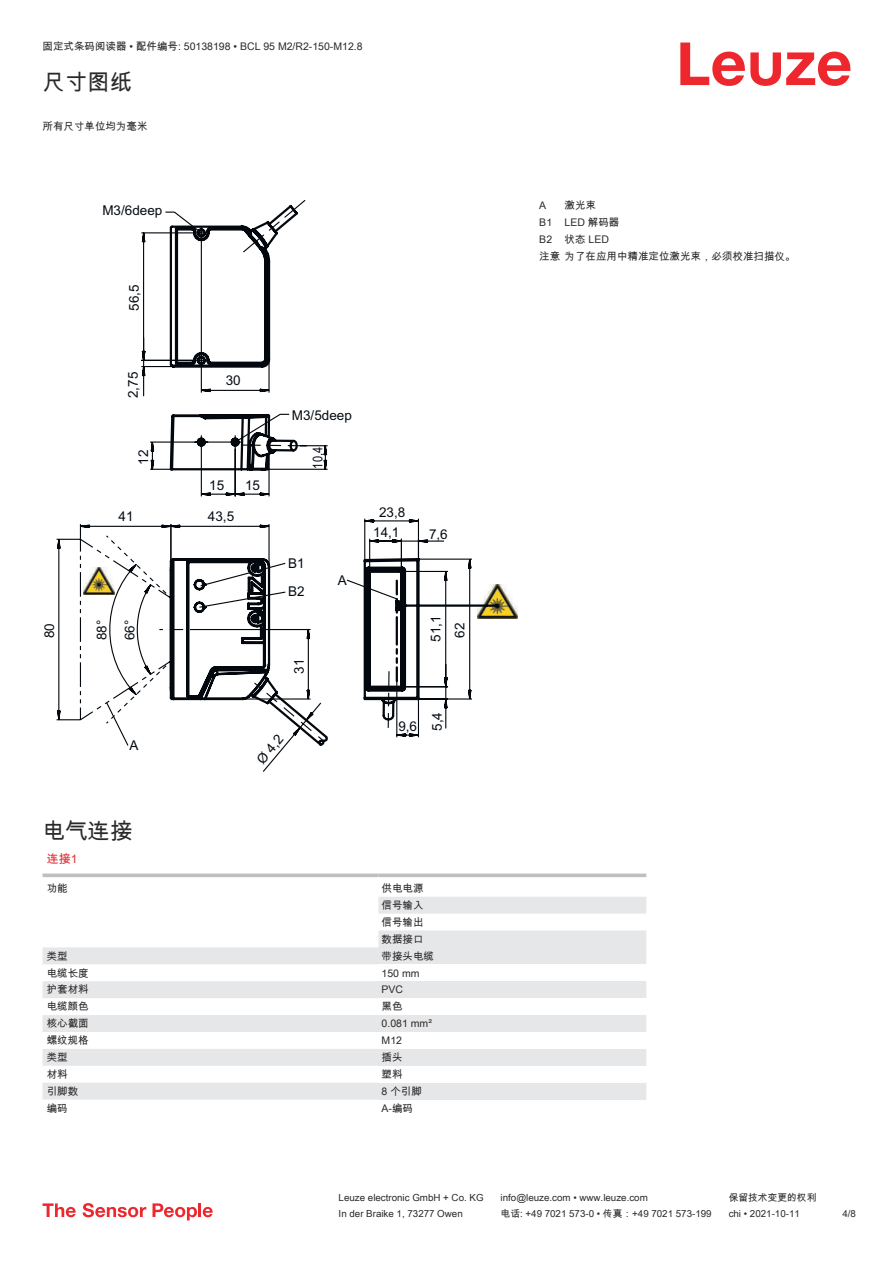
<style>
.page{position:relative;width:893px;height:1263px;background:#fff}
.page>*{position:absolute;margin:0;border:0;box-sizing:border-box;transform-origin:0 0}
.t1{font:22.5px "Arial Unicode MS";color:#2b292a}
.t2{font:13.5px/29px "Arial";color:#050b12}
.t3{font:13.5px "Arial Narrow";color:#050b12}
.t4{font:12px "Arial Unicode MS";color:#db2a30}
.t5{font:10.5px/17px "Arial Unicode MS";color:#2b292a;text-align:justify}
.t6{font:9.75px "Arial Unicode MS";color:#2b292a}
</style>
<div class="page">
<svg style="left:680px;top:43px;width:170px;height:43px"></svg>
<svg style="left:43px;top:947px;width:335px;height:152px;fill:#e6e7e9"></svg>
<svg style="left:43px;top:873px;width:335px;height:4px"></svg>
<svg style="left:378px;top:873px;width:268px;height:4px"></svg>
<svg style="left:378px;top:897px;width:268px;height:50px"></svg>
<div style="left:378px;top:947px;width:268px;height:17px;background:#e6e7e9"></div>
<div style="left:378px;top:981px;width:268px;height:17px;background:#e6e7e9"></div>
<div style="left:378px;top:1015px;width:268px;height:17px;background:#e6e7e9"></div>
<div style="left:378px;top:1049px;width:268px;height:17px;background:#e6e7e9"></div>
<div style="left:378px;top:1083px;width:268px;height:16px;background:#e6e7e9"></div>
<svg style="left:43px;top:1203px;width:33px;height:14px"></svg>
<svg style="left:83px;top:1203px;width:63px;height:14px"></svg>
<svg style="left:153px;top:1203px;width:44px;height:17px"></svg>
<hr style="left:198px;top:1203px;width:3px;height:14px;background:#ed272d">
<svg style="left:203px;top:1207px;width:10px;height:10px"></svg>
<img style="left:499px;top:584px;width:18px;height:35px">
<svg style="left:56px;top:200px;width:417px;height:572px"></svg>
<svg style="left:79px;top:517px;width:350px;height:230px"></svg>
<p class="t5" style="left:43px;top:38px;width:322px">固定式条码阅读器 • 配件编号: 50138198 • BCL 95 M2/R2-150-M12.8</p>
<h1 class="t1" style="left:43px;top:66px;width:91px">尺寸图纸</h1>
<p class="t5" style="left:43px;top:118px;width:106px">所有尺寸单位均为毫米</p>
<p class="t2" style="left:102px;top:197px;width:62px">M3/6deep</p>
<p class="t2" style="left:121px;top:311px;width:28px;rotate:-90deg">56,5</p>
<p class="t2" style="left:120px;top:398px;width:28px;rotate:-90deg">2,75</p>
<p class="t2" style="left:226px;top:367px;width:17px">30</p>
<p class="t2" style="left:292px;top:402px;width:62px">M3/5deep</p>
<p class="t2" style="left:130px;top:465px;width:17px;rotate:-90deg">12</p>
<p class="t3" style="left:313px;top:468px;width:23px;rotate:-90deg">10,4</p>
<p class="t2" style="left:119px;top:503px;width:17px">41</p>
<p class="t2" style="left:209px;top:472px;width:17px">15</p>
<p class="t2" style="left:245px;top:472px;width:17px">15</p>
<p class="t2" style="left:208px;top:503px;width:28px">43,5</p>
<p class="t2" style="left:288px;top:549px;width:18px">B1<br>B2</p>
<p class="t2" style="left:338px;top:567px;width:11px">A</p>
<p class="t2" style="left:379px;top:499px;width:28px">23,8</p>
<p class="t2" style="left:373px;top:518px;width:28px">14,1</p>
<p class="t2" style="left:429px;top:520px;width:20px">7,6</p>
<p class="t2" style="left:88px;top:640px;width:22px;rotate:-90deg">88°</p>
<p class="t2" style="left:422px;top:642px;width:28px;rotate:-90deg">51,1</p>
<p class="t2" style="left:36px;top:638px;width:17px;rotate:-90deg">80</p>
<p class="t2" style="left:116px;top:640px;width:22px;rotate:-90deg">66°</p>
<p class="t2" style="left:446px;top:638px;width:17px;rotate:-90deg">62</p>
<p class="t2" style="left:286px;top:674px;width:17px;rotate:-90deg">31</p>
<p class="t2" style="left:129px;top:732px;width:11px">A</p>
<p class="t2" style="left:249px;top:753px;width:35px;rotate:-50deg">Ø 4,2</p>
<p class="t2" style="left:398px;top:713px;width:20px">9,6</p>
<p class="t2" style="left:424px;top:731px;width:20px;rotate:-90deg">5,4</p>
<h1 class="t1" style="left:43px;top:815px;width:91px">电气连接</h1>
<p class="t4" style="left:47px;top:850px;width:32px">连接1</p>
<p class="t5" style="left:47px;top:880px;width:22px">功能</p>
<p class="t5" style="left:382px;top:880px;width:43px">供电电源信号输入信号输出数据接口</p>
<p class="t5" style="left:47px;top:947px;width:22px">类型</p>
<p class="t5" style="left:382px;top:947px;width:54px">带接头电缆</p>
<p class="t5" style="left:47px;top:964px;width:43px">电缆长度</p>
<p class="t5" style="left:382px;top:964px;width:39px">150 mm</p>
<p class="t5" style="left:47px;top:981px;width:43px">护套材料</p>
<p class="t5" style="left:382px;top:981px;width:23px">PVC</p>
<p class="t5" style="left:47px;top:998px;width:43px">电缆颜色</p>
<p class="t5" style="left:382px;top:998px;width:22px">黑色</p>
<p class="t5" style="left:47px;top:1015px;width:43px">核心截面</p>
<p class="t5" style="left:382px;top:1015px;width:52px">0.081 mm²</p>
<p class="t5" style="left:47px;top:1032px;width:43px">螺纹规格</p>
<p class="t5" style="left:382px;top:1032px;width:22px">M12</p>
<p class="t5" style="left:47px;top:1049px;width:22px">类型</p>
<p class="t5" style="left:382px;top:1049px;width:22px">插头</p>
<p class="t5" style="left:47px;top:1065px;width:22px">材料</p>
<p class="t5" style="left:382px;top:1065px;width:22px">塑料</p>
<p class="t5" style="left:47px;top:1082px;width:33px">引脚数</p>
<p class="t5" style="left:382px;top:1082px;width:42px">8 个引脚</p>
<p class="t5" style="left:47px;top:1099px;width:22px">编码</p>
<p class="t5" style="left:382px;top:1099px;width:33px">A-编码</p>
<p class="t5" style="left:539px;top:197px;width:258px;text-align:left;text-indent:25px">激光束<br>B1 LED 解码器<br>B2 状态 LED<br>注意为了在应用中精准定位激光束，必须校准扫描仪。</p>
<p class="t5" style="left:539px;top:198px;width:9px">A</p>
<p class="t6" style="left:339px;top:1191px;width:146px">Leuze electronic GmbH + Co. KG</p>
<p class="t6" style="left:501px;top:1191px;width:149px">info@leuze.com • www.leuze.com</p>
<p class="t6" style="left:729px;top:1191px;width:89px">保留技术变更的权利</p>
<p class="t6" style="left:339px;top:1206px;width:126px">In der Braike 1, 73277 Owen</p>
<p class="t6" style="left:501px;top:1206px;width:212px">电话: +49 7021 573-0 • 传真：+49 7021 573-199</p>
<p class="t6" style="left:729px;top:1206px;width:73px">chi • 2021-10-11</p>
<p class="t6" style="left:842px;top:1206px;width:15px">4 /8</p>
</div>
